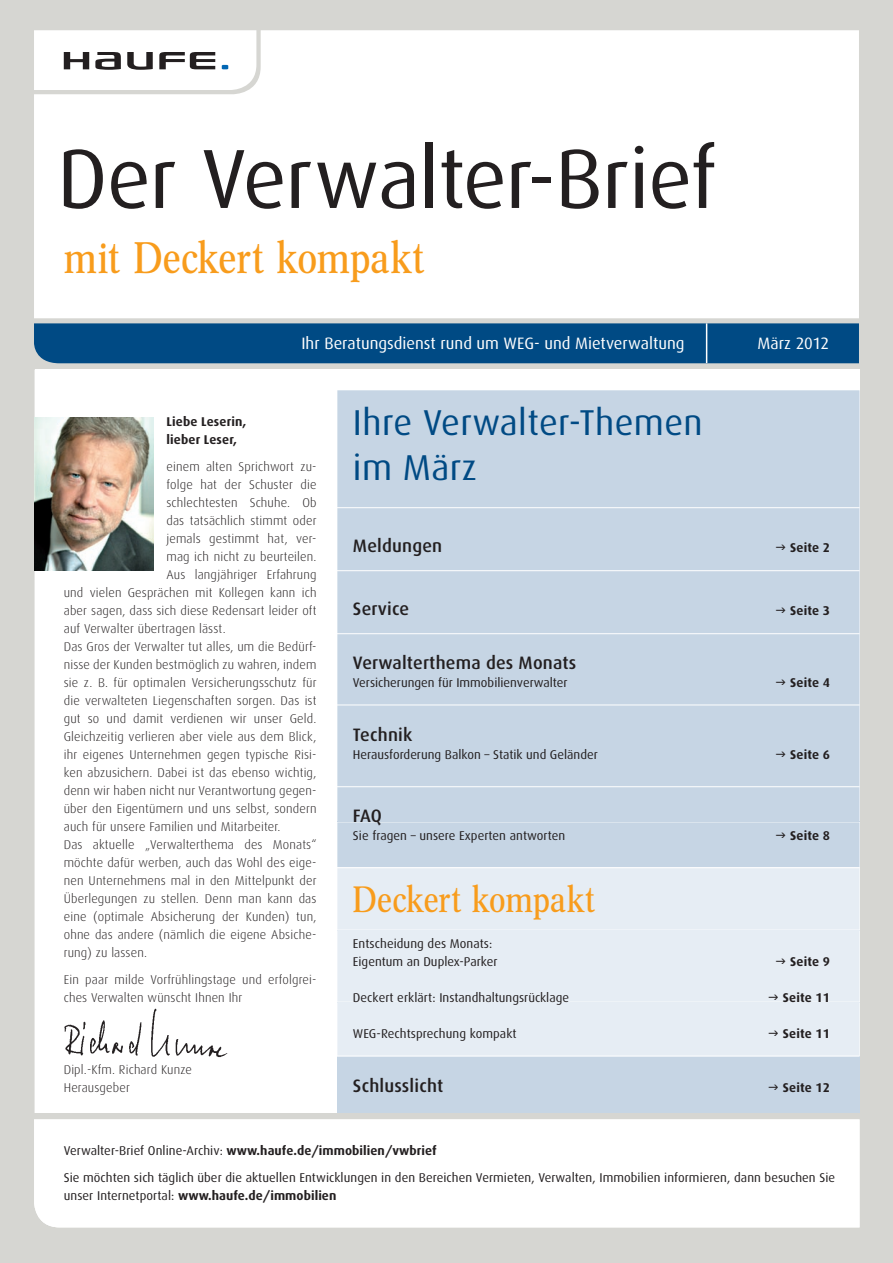
<style>
.page{position:relative;width:893px;height:1263px;background:#d6d6d2}
.page>*{position:absolute;margin:0;border:0;box-sizing:border-box;transform-origin:0 0}
.t1{font:84px "Dax";letter-spacing:-.01em;color:#231f20}
.t2{font:43.35px "Concorde Nova";letter-spacing:.005em;color:#f89c1c}
.t3{font:36px/45px "Dax";letter-spacing:.01em;color:#004a84}
.t4{font:36px "Concorde Nova";letter-spacing:.005em;color:#f89c1c}
.t5{font:500 18px "Dax";letter-spacing:.01em;color:#231f20}
.t6{font:16.5px "Dax";color:#fff}
.t7{font:300 12.75px/18px "Dax";letter-spacing:.01em;color:#231f20}
.t8{font:12.75px/18px "Dax";letter-spacing:.005em;color:#231f20}
.t9{font:700 12.75px/18px "Dax";letter-spacing:.01em;color:#231f20}
.s1{font-weight:400}
.s2{font-weight:700}
</style>
<div class="page">
<svg style="left:34px;top:30px;width:825px;height:288px"></svg>
<svg style="left:34px;top:1119px;width:825px;height:108px"></svg>
<div style="left:35px;top:370px;width:824px;height:743px;background:#fff"></div>
<div style="left:34px;top:323px;width:825px;height:40px;background:#004a84"></div>
<hr style="left:706px;top:323px;width:1px;height:40px;background:#fff">
<svg style="left:34px;top:30px;width:222px;height:60px"></svg>
<img style="left:34px;top:417px;width:120px;height:153px">
<div style="left:337px;top:390px;width:522px;height:477px;background:#c6d5e4"></div>
<svg style="left:337px;top:822px;width:522px;height:1px"></svg>
<div style="left:337px;top:1056px;width:522px;height:57px;background:#c6d5e4"></div>
<hr style="left:285px;top:786px;width:574px;height:1px;background:#fff">
<hr style="left:285px;top:507px;width:574px;height:1px;background:#fff">
<hr style="left:321px;top:1056px;width:538px;height:1px;background:#fff">
<hr style="left:285px;top:570px;width:574px;height:1px;background:#fff">
<hr style="left:285px;top:633px;width:574px;height:1px;background:#fff">
<hr style="left:285px;top:705px;width:574px;height:1px;background:#fff">
<img style="left:64px;top:1008px;width:164px;height:50px">
<svg style="left:776px;top:545px;width:9px;height:5px"></svg>
<svg style="left:776px;top:608px;width:9px;height:5px"></svg>
<svg style="left:776px;top:680px;width:9px;height:5px"></svg>
<svg style="left:776px;top:752px;width:9px;height:5px"></svg>
<svg style="left:776px;top:833px;width:9px;height:5px"></svg>
<div style="left:337px;top:868px;width:522px;height:188px;background:#e6edf4"></div>
<h1 class="t1" style="left:57px;top:130px;width:660px">Der Verwalter-Brief</h1>
<h2 class="t2" style="left:64px;top:233px;width:362px">mit Deckert kompakt</h2>
<p class="t6" style="left:301px;top:333px;width:385px">Ihr Beratungsdienst rund um WEG- und Mietverwaltung</p>
<p class="t6" style="left:757px;top:333px;width:73px">März 2012</p>
<p class="t9" style="left:166px;top:413px;width:81px">Liebe Leserin, lieber Leser,</p>
<p class="t7" style="left:166px;top:458px;width:152px">einem alten Sprichwort zu-</p>
<p class="t7" style="left:166px;top:476px;width:152px">folge hat der Schuster die</p>
<p class="t7" style="left:166px;top:494px;width:152px">schlechtesten Schuhe. Ob</p>
<p class="t7" style="left:166px;top:512px;width:152px">das tatsächlich stimmt oder</p>
<p class="t7" style="left:166px;top:530px;width:152px">jemals gestimmt hat, ver-</p>
<p class="t7" style="left:166px;top:548px;width:152px">mag ich nicht zu beurteilen.</p>
<p class="t7" style="left:166px;top:566px;width:152px">Aus langjähriger Erfahrung</p>
<p class="t7" style="left:64px;top:584px;width:254px">und vielen Gesprächen mit Kollegen kann ich</p>
<p class="t7" style="left:64px;top:602px;width:254px">aber sagen, dass sich diese Redensart leider oft</p>
<p class="t7" style="left:64px;top:620px;width:163px">auf Verwalter übertragen lässt.</p>
<p class="t7" style="left:64px;top:638px;width:254px">Das Gros der Verwalter tut alles, um die Bedürf-</p>
<p class="t7" style="left:64px;top:656px;width:254px">nisse der Kunden bestmöglich zu wahren, indem</p>
<p class="t7" style="left:64px;top:674px;width:254px">sie z. B. für optimalen Versicherungsschutz für</p>
<p class="t7" style="left:64px;top:692px;width:254px">die verwalteten Liegenschaften sorgen. Das ist</p>
<p class="t7" style="left:64px;top:710px;width:254px">gut so und damit verdienen wir unser Geld.</p>
<p class="t7" style="left:64px;top:728px;width:254px">Gleichzeitig verlieren aber viele aus dem Blick,</p>
<p class="t7" style="left:64px;top:746px;width:254px">ihr eigenes Unternehmen gegen typische Risi-</p>
<p class="t7" style="left:64px;top:764px;width:254px">ken abzusichern. Dabei ist das ebenso wichtig,</p>
<p class="t7" style="left:64px;top:782px;width:254px">denn wir haben nicht nur Verantwortung gegen-</p>
<p class="t7" style="left:64px;top:800px;width:254px">über den Eigentümern und uns selbst, sondern</p>
<p class="t7" style="left:64px;top:818px;width:218px">auch für unsere Familien und Mitarbeiter.</p>
<p class="t7" style="left:64px;top:836px;width:254px">Das aktuelle „Verwalterthema des Monats“</p>
<p class="t7" style="left:64px;top:854px;width:254px">möchte dafür werben, auch das Wohl des eige-</p>
<p class="t7" style="left:64px;top:872px;width:254px">nen Unternehmens mal in den Mittelpunkt der</p>
<p class="t7" style="left:64px;top:890px;width:254px">Überlegungen zu stellen. Denn man kann das</p>
<p class="t7" style="left:64px;top:908px;width:254px">eine (optimale Absicherung der Kunden) tun,</p>
<p class="t7" style="left:64px;top:926px;width:254px">ohne das andere (nämlich die eigene Absiche-</p>
<p class="t7" style="left:64px;top:944px;width:85px">rung) zu lassen.</p>
<p class="t7" style="left:64px;top:971px;width:254px">Ein paar milde Vorfrühlingstage und erfolgrei&shy;ches Verwalten wünscht Ihnen Ihr</p>
<p class="t7" style="left:64px;top:1061px;width:130px">Dipl.-Kfm. Richard Kunze<br>Herausgeber</p>
<h3 class="t3" style="left:353px;top:401px;width:351px">Ihre Verwalter-Themen im März</h3>
<h3 class="t5" style="left:353px;top:536px;width:91px">Meldungen</h3>
<p class="t9" style="left:790px;top:539px;width:41px">Seite 2</p>
<h3 class="t5" style="left:353px;top:599px;width:58px">Service</h3>
<p class="t9" style="left:790px;top:602px;width:41px">Seite 3</p>
<h3 class="t5" style="left:353px;top:653px;width:225px">Verwalterthema des Monats</h3>
<p class="t8" style="left:353px;top:674px;width:216px">Versicherungen für Immobilienverwalter</p>
<p class="t9" style="left:790px;top:674px;width:41px">Seite 4</p>
<h3 class="t5" style="left:353px;top:725px;width:61px">Technik</h3>
<p class="t8" style="left:353px;top:746px;width:246px">Herausforderung Balkon – Statik und Geländer</p>
<p class="t9" style="left:790px;top:746px;width:41px">Seite 6</p>
<h3 class="t5" style="left:353px;top:806px;width:31px">FAQ</h3>
<p class="t8" style="left:353px;top:827px;width:214px">Sie fragen – unsere Experten antworten</p>
<p class="t9" style="left:790px;top:827px;width:41px">Seite 8</p>
<h3 class="t4" style="left:353px;top:879px;width:243px">Deckert kompakt</h3>
<p class="t8" style="left:353px;top:935px;width:146px">Entscheidung des Monats:<br>Eigentum an Duplex-Parker</p>
<p class="t9" style="left:790px;top:953px;width:41px">Seite 9</p>
<p class="t8" style="left:353px;top:989px;width:218px">Deckert erklärt: Instandhaltungsrücklage</p>
<p class="t9" style="left:783px;top:989px;width:49px">Seite 11</p>
<p class="t8" style="left:353px;top:1025px;width:165px">WEG-Rechtsprechung kompakt</p>
<p class="t9" style="left:783px;top:1025px;width:49px">Seite 11</p>
<h3 class="t5" style="left:353px;top:1076px;width:92px">Schlusslicht</h3>
<p class="t9" style="left:783px;top:1079px;width:49px">Seite 12</p>
<p class="t9" style="left:64px;top:1142px;width:374px"><span class="s1">Verwalter-Brief Online-Archiv:</span> www.haufe.de/immobilien/vwbrief</p>
<p class="t8" style="left:64px;top:1169px;width:773px">Sie möchten sich täglich über die aktuellen Entwicklungen in den Bereichen Vermieten, Verwalten, Immobilien informieren, dann besuchen Sie unser Internetportal: <span class="s2">www.haufe.de/immobilien</span></p>
</div>
